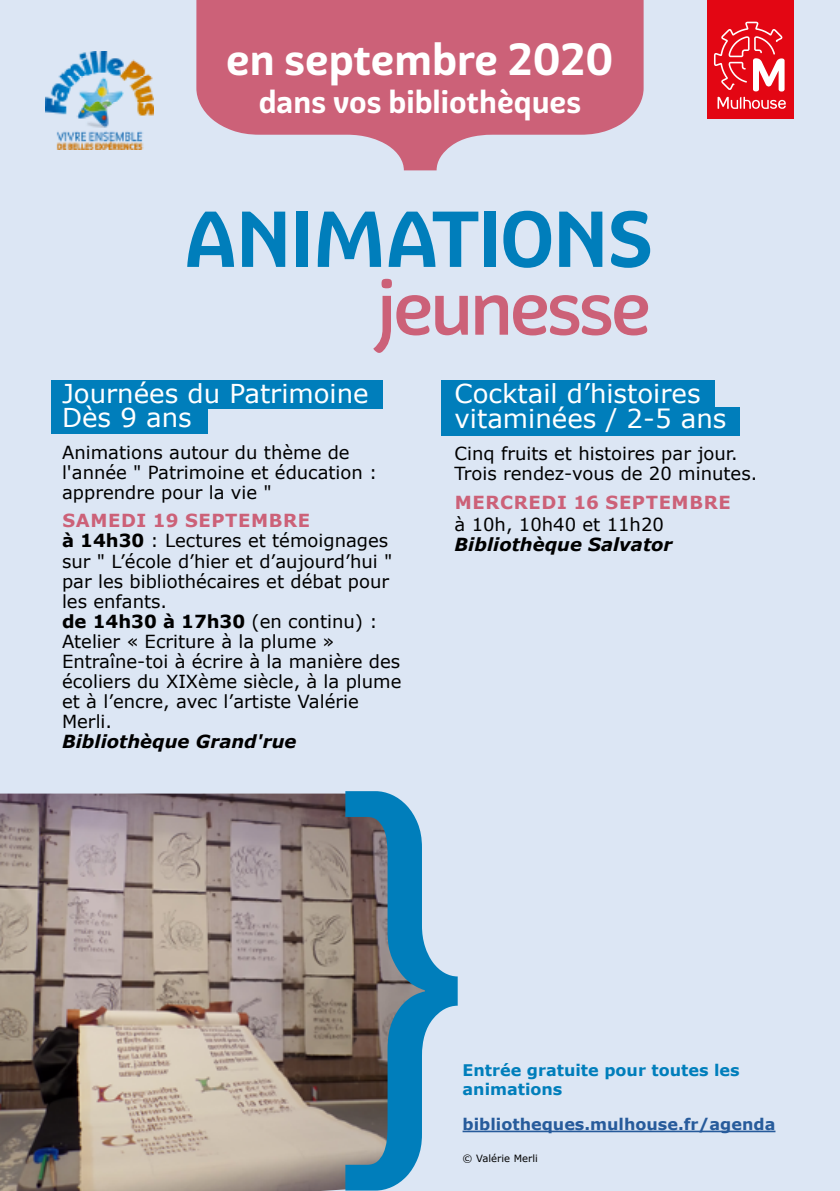
<style>
.page{position:relative;width:840px;height:1191px;background:#fff}
.page>*{position:absolute;margin:0;border:0;box-sizing:border-box;transform-origin:0 0}
.t1{font:700 76.8px "Graviola";letter-spacing:-.015em;color:#007ebb}
.t2{font:500 76.8px "Graviola";letter-spacing:-.05em;color:#cc6178}
.t3{font:700 43.6px "Graviola";color:#fff}
.t4{font:700 31.2px "Graviola";color:#fff}
.t5{font:26px/24px "Verdana";color:#fff}
.t6{font:18px/20px "Verdana";color:#000}
.t7{font:italic 700 18px "Verdana";color:#000}
.t8{font:700 18px "Verdana";letter-spacing:.035em;color:#cc6178}
.t9{font:700 16px/19.2px "Verdana";color:#007ebb}
.t10{font:700 16px "Verdana";color:#275b9b}
.t11{font:10px "Verdana";color:#000}
.s1{font-weight:700;color:#cc6178}
.s2{font-weight:700}
</style>
<div class="page">
<div style="left:0;top:0;width:839px;height:1191px;background:#dce6f4"></div>
<div style="left:441px;top:408px;width:298px;height:28px;background:#007ebb"></div>
<div style="left:441px;top:380px;width:273px;height:28px;background:#007ebb"></div>
<img style="left:46px;top:51px;width:107px;height:99px">
<div style="left:51px;top:380px;width:331px;height:28px;background:#007ebb"></div>
<div style="left:51px;top:405px;width:156px;height:28px;background:#007ebb"></div>
<div style="left:706px;top:0;width:87px;height:118px;background:#e30613"></div>
<svg style="left:714px;top:22px;width:71px;height:87px"></svg>
<svg style="left:196px;top:0;width:447px;height:170px;fill:#cc6178"></svg>
<hr style="left:462px;top:1130px;width:313px;height:2px;background:#275b9b">
<img style="left:0;top:793px;width:382px;height:398px">
<svg style="left:345px;top:791px;width:112px;height:399px"></svg>
<h2 class="t3" style="left:226px;top:32px;width:389px">en septembre 2020</h2>
<h3 class="t4" style="left:258px;top:82px;width:324px">dans vos bibliothèques</h3>
<h1 class="t1" style="left:184px;top:191px;width:470px">ANIMATIONS</h1>
<h1 class="t2" style="left:376px;top:260px;width:276px">jeunesse</h1>
<h3 class="t5" style="left:62px;top:382px;width:308px">Journées du Patrimoine<br>Dès 9 ans</h3>
<p class="t6" style="left:62px;top:443px;width:317px">Animations autour du thème de l'année " Patrimoine et éducation : apprendre pour la vie "</p>
<p class="t6" style="left:62px;top:511px;width:341px"><span class="s1">SAMEDI 19 SEPTEMBRE<br></span><span class="s2">à 14h30</span> : Lectures et témoignages sur " L’école d’hier et d’aujourd’hui " par les bibliothécaires et débat pour les enfants.<br><span class="s2">de 14h30 à 17h30</span> (en continu) :<br>Atelier « Ecriture à la plume »<br>Entraîne-toi à écrire à la manière des écoliers du XIXème siècle, à la plume et à l’encre, avec l’artiste Valérie<br>Merli.</p>
<p class="t7" style="left:62px;top:728px;width:236px">Bibliothèque Grand'rue</p>
<h3 class="t5" style="left:454px;top:381px;width:273px;line-height:25px">Cocktail d’histoires vitaminées / 2-5 ans</h3>
<p class="t6" style="left:454px;top:443px;width:304px">Cinq fruits et histoires par jour.<br>Trois rendez-vous de 20 minutes.</p>
<p class="t8" style="left:454px;top:490px;width:277px">MERCREDI 16 SEPTEMBRE</p>
<p class="t6" style="left:454px;top:514px;width:211px">à 10h, 10h40 et 11h20</p>
<p class="t7" style="left:454px;top:532px;width:219px">Bibliothèque Salvator</p>
<p class="t9" style="left:462px;top:1059px;width:278px">Entrée gratuite pour toutes les animations</p>
<p class="t10" style="left:462px;top:1113px;width:314px">bibliotheques.mulhouse.fr/agenda</p>
<p class="t11" style="left:462px;top:1151px;width:77px">© Valérie Merli</p>
</div>
